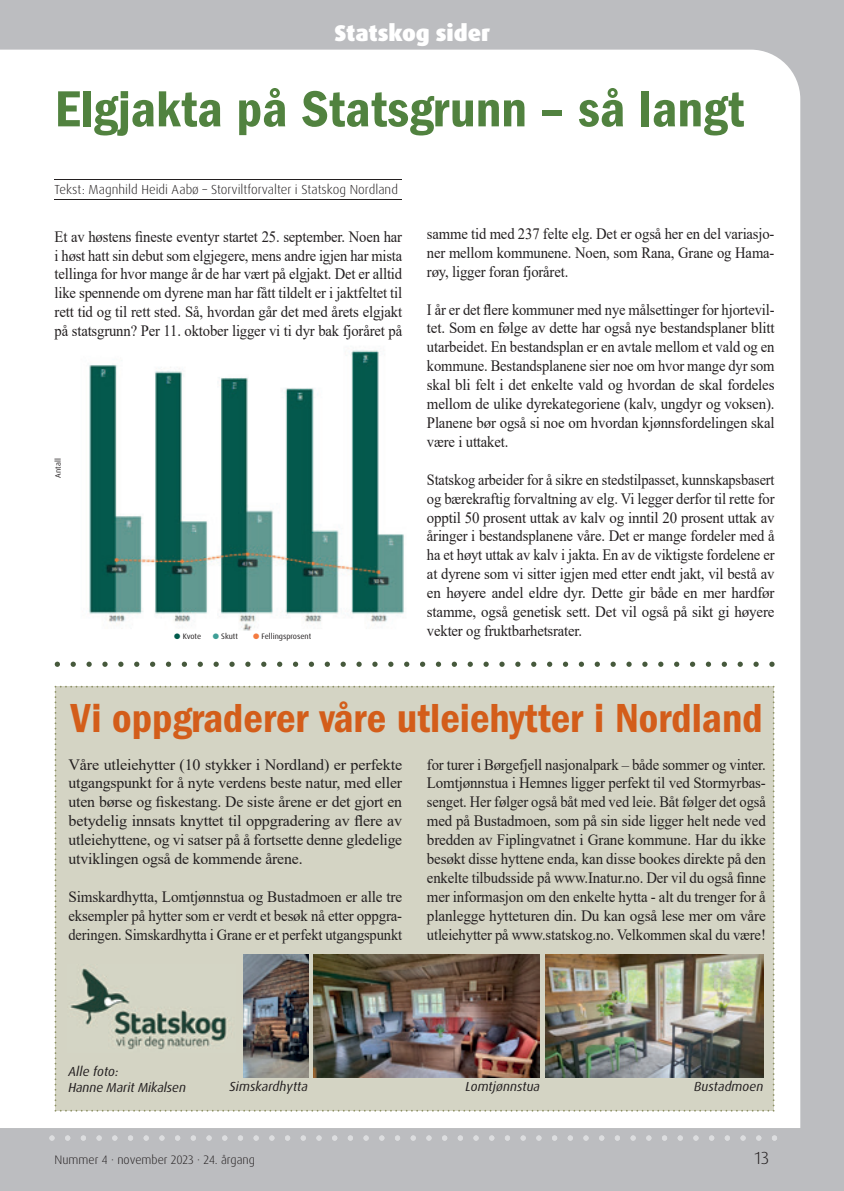
<style>
.page{position:relative;width:844px;height:1191px;background:#fff}
.page>*{position:absolute;margin:0;border:0;box-sizing:border-box;transform-origin:0 0}
.t1{font:52.5px "ITC Franklin Gothic Std Dm Cd";color:#51823f}
.t2{font:42px "ITC Franklin Gothic Std Dm Cd";color:#d35d1a}
.t3{font:900 22.75px "Dax OT";color:#fff}
.t4{font:300 17.5px "Dax OT";color:#231f20}
.t5{font:15.75px/18.9px "Times New Roman";letter-spacing:-.01em;color:#231f20;text-align:justify;scale:.93 1}
.t6{font:15.75px/18.9px "Times New Roman";letter-spacing:-.01em;color:#231f20;text-align:justify;scale:.91 1}
.t7{font:15.75px/18.9px "Times New Roman";letter-spacing:-.01em;color:#231f20;text-align:justify;scale:.92 1}
.t8{font:15.75px/18.9px "Times New Roman";letter-spacing:-.01em;color:#231f20;text-align:justify}
.t9{font:15.75px/18.9px "Times New Roman";letter-spacing:-.01em;color:#231f20;text-align:justify;scale:.96 1}
.t10{font:italic 13.12px/15.8px "Dax OT";color:#231f20}
.t11{font:300 13.12px "Dax OT";color:#231f20}
.t12{font:300 12.25px "Dax OT";color:#231f20}
.t13{font:7.88px "Dax OT";color:#231f20}
.s1{color:#005b4c}
.s2{color:#3e9e96}
.s3{color:#f47b40}
</style>
<div class="page">
<div style="left:0;top:0;width:843px;height:1191px;background:#bcbdc0"></div>
<div style="left:0;top:50px;width:800px;height:1078px;background:#fff"></div>
<svg style="left:55px;top:661px;width:719px;height:6px;background:#d4d8d2"></svg>
<img style="left:72px;top:338px;width:339px;height:292px">
<svg style="left:49px;top:1135px;width:727px;height:5px"></svg>
<div style="left:55px;top:686px;width:719px;height:425px;background:#d4d4c4"></div>
<img style="left:67px;top:965px;width:168px;height:87px">
<hr style="left:55px;top:179px;width:347px;height:1px;background:#231f20">
<hr style="left:55px;top:200px;width:347px;height:1px;background:#231f20">
<img style="left:545px;top:954px;width:218px;height:123px">
<img style="left:313px;top:954px;width:227px;height:123px">
<img style="left:243px;top:954px;width:65px;height:123px">
<h3 class="t3" style="left:334px;top:18px;width:157px">Statskog sider</h3>
<h1 class="t1" style="left:55px;top:79px;width:690px">Elgjakta på Statsgrunn – så langt</h1>
<p class="t11" style="left:55px;top:182px;width:345px">Tekst: Magnhild Heidi Aabø – Storviltforvalter i Statskog Nordland</p>
<p class="t5" style="left:55px;top:226px;width:375px">Et av høstens fineste eventyr startet 25. september. Noen har i høst hatt sin debut som elgjegere, mens andre igjen har mista tellinga for hvor mange år de har vært på elgjakt. Det er alltid like spennende om dyrene man har fått tildelt er i jaktfeltet til rett tid og til rett sted. Så, hvordan går det med årets elgjakt på statsgrunn? Per 11. oktober ligger vi ti dyr bak fjoråret på</p>
<p class="t5" style="left:427px;top:224px;width:375px">samme tid med 237 felte elg. Det er også her en del variasjo&shy;ner mellom kommunene. Noen, som Rana, Grane og Hama&shy;røy, ligger foran fjoråret.</p>
<p class="t7" style="left:427px;top:299px;width:379px">I år er det flere kommuner med nye målsettinger for hjortevil&shy;tet. Som en følge av dette har også nye bestandsplaner blitt utarbeidet. En bestandsplan er en avtale mellom et vald og en kommune. Bestandsplanene sier noe om hvor mange dyr som skal bli felt i det enkelte vald og hvordan de skal fordeles mellom de ulike dyrekategoriene (kalv, ungdyr og voksen).<br>Planene bør også si noe om hvordan kjønnsfordelingen skal være i uttaket.</p>
<p class="t6" style="left:427px;top:469px;width:383px">Statskog arbeider for å sikre en stedstilpasset, kunnskapsbasert og bærekraftig forvaltning av elg. Vi legger derfor til rette for opptil 50 prosent uttak av kalv og inntil 20 prosent uttak av åringer i bestandsplanene våre. Det er mange fordeler med å ha et høyt uttak av kalv i jakta. En av de viktigste fordelene er at dyrene som vi sitter igjen med etter endt jakt, vil bestå av en høyere andel eldre dyr. Dette gir både en mer hardfør stamme, også genetisk sett. Det vil også på sikt gi høyere vekter og fruktbarhetsrater.</p>
<p class="t13" style="left:53px;top:477px;width:21px;rotate:-90deg">Antall</p>
<p class="t13" style="left:174px;top:631px;width:28px"><span class="s1">●</span> Kvote</p>
<p class="t13" style="left:213px;top:631px;width:27px"><span class="s2">●</span> Skutt</p>
<p class="t13" style="left:253px;top:631px;width:60px"><span class="s3">●</span> Fellingsprosent</p>
<h2 class="t2" style="left:71px;top:693px;width:693px">Vi oppgraderer våre utleiehytter i Nordland</h2>
<p class="t8" style="left:68px;top:754px;width:335px">Våre utleiehytter (10 stykker i Nordland) er perfekte utgangspunkt for å nyte verdens beste natur, med eller uten børse og fiskestang. De siste årene er det gjort en betydelig innsats knyttet til oppgradering av flere av utleiehyttene, og vi satser på å fortsette denne gledelige utviklingen også de kommende årene.</p>
<p class="t9" style="left:68px;top:886px;width:349px">Simskardhytta, Lomtjønnstua og Bustadmoen er alle tre eksempler på hytter som er verdt et besøk nå etter oppgra&shy;deringen. Simskardhytta i Grane er et perfekt utgangspunkt</p>
<p class="t5" style="left:427px;top:754px;width:366px">for turer i Børgefjell nasjonalpark – både sommer og vinter.<br>Lomtjønnstua i Hemnes ligger perfekt til ved Stormyrbas&shy;senget. Her følger også båt med ved leie. Båt følger det også med på Bustadmoen, som på sin side ligger helt nede ved bredden av Fiplingvatnet i Grane kommune. Har du ikke besøkt disse hyttene enda, kan disse bookes direkte på den enkelte tilbudsside på www.Inatur.no. Der vil du også finne mer informasjon om den enkelte hytta - alt du trenger for å planlegge hytteturen din. Du kan også lese mer om våre utleiehytter på www.statskog.no. Velkommen skal du være!</p>
<p class="t10" style="left:68px;top:1063px;width:119px">Alle foto:<br>Hanne Marit Mikalsen</p>
<p class="t10" style="left:229px;top:1079px;width:80px">Simskardhytta</p>
<p class="t10" style="left:465px;top:1079px;width:76px">Lomtjønnstua</p>
<p class="t10" style="left:694px;top:1079px;width:71px">Bustadmoen</p>
<p class="t12" style="left:55px;top:1151px;width:202px">Nummer 4 · november 2023 · 24. årgang</p>
<p class="t4" style="left:754px;top:1146px;width:16px">13</p>
</div>
